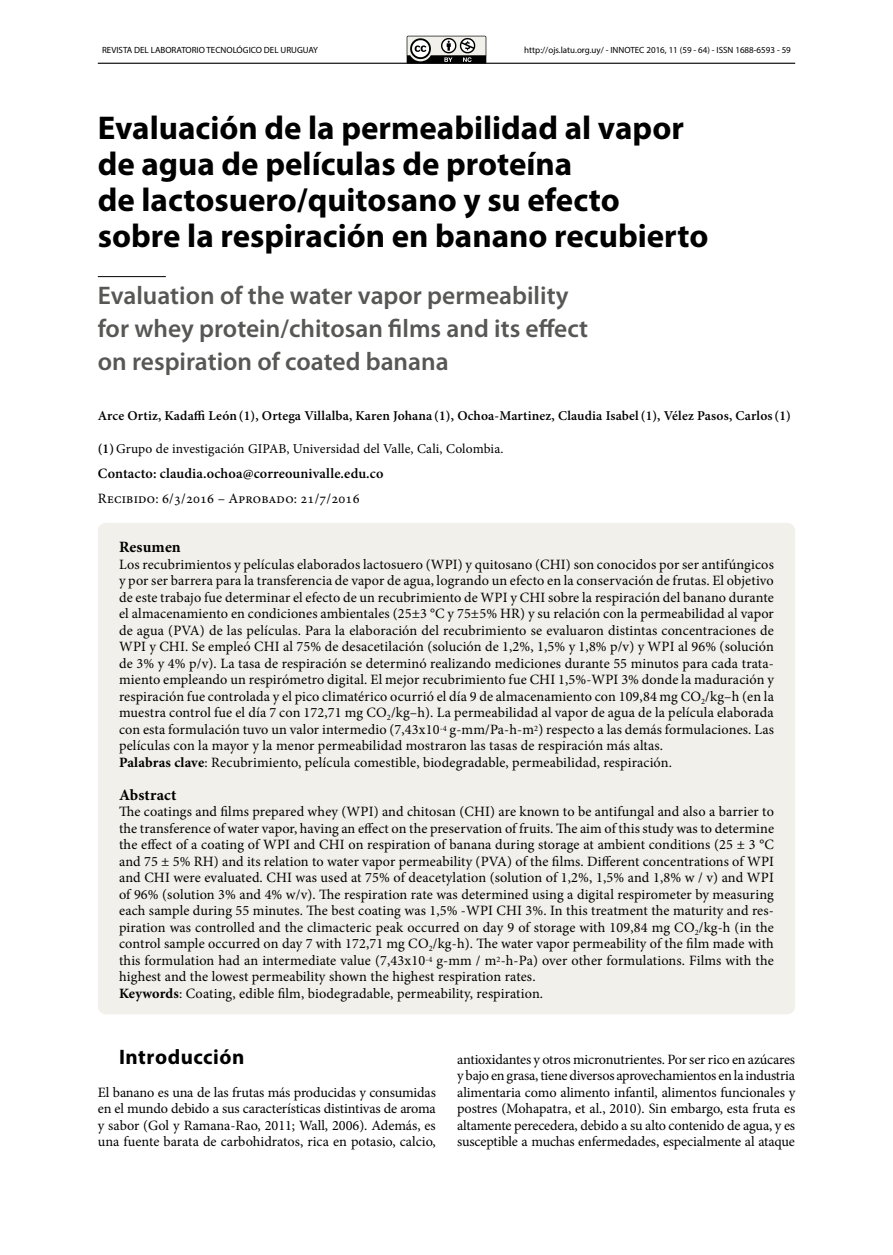
<style>
.page{position:relative;width:893px;height:1255px;background:#fff}
.page>*{position:absolute;margin:0;border:0;box-sizing:border-box;transform-origin:0 0}
.t1{font:700 33px/36px "Myriad Pro";color:#000}
.t2{font:600 25.5px/33px "Myriad Pro";color:#575756}
.t3{font:700 21px "Myriad Pro";letter-spacing:.025em;color:#000}
.t4{font:700 15.75px "Minion Pro";letter-spacing:.01em;color:#000}
.t5{font:14.25px/16.5px "Minion Pro";letter-spacing:.005em;color:#000}
.t6{font:600 14.25px "Minion Pro";letter-spacing:.01em;color:#000}
.t7{font:600 13.5px "Minion Pro";letter-spacing:.01em;color:#000}
.t8{font:13.5px "Minion Pro";letter-spacing:.01em;color:#000}
.t9{font:9px "Myriad Pro";color:#000}
.s1{font-weight:600}
.s2{font-weight:700}
</style>
<div class="page">
<hr style="left:98px;top:63px;width:697px;height:1px;background:#000">
<svg style="left:407px;top:36px;width:79px;height:28px;background:#8d8c8a"></svg>
<hr style="left:98px;top:276px;width:68px;height:1px;background:#000">
<div style="left:98px;top:523px;width:697px;height:491px;background:#f1f0ea;border-radius:9px"></div>
<p class="t9" style="left:102px;top:44px;width:217px">REVISTA DEL LABORATORIO TECNOLÓGICO DEL URUGUAY</p>
<p class="t9" style="left:524px;top:44px;width:268px">http://ojs.latu.org.uy/ - INNOTEC 2016, 11 (59 - 64) - ISSN 1688-6593 - 59</p>
<h1 class="t1" style="left:98px;top:109px;width:612px">Evaluación de la permeabilidad al vapor de agua de películas de proteína<br>de lactosuero/quitosano y su efecto sobre la respiración en banano recubierto</h1>
<h2 class="t2" style="left:98px;top:279px;width:492px">Evaluation of the water vapor permeability for whey protein/chitosan films and its effect on respiration of coated banana</h2>
<p class="t7" style="left:98px;top:406px;width:695px">Arce Ortiz, Kadaffi León (1), Ortega Villalba, Karen Johana (1), Ochoa-Martinez, Claudia Isabel(1), Vélez Pasos, Carlos(1)</p>
<p class="t8" style="left:98px;top:439px;width:407px"><span class="s1">(1)</span> Grupo de investigación GIPAB, Universidad del Valle, Cali, Colombia.</p>
<p class="t6" style="left:98px;top:463px;width:287px">Contacto: claudia.ochoa@correounivalle.edu.co</p>
<p class="t5" style="left:98px;top:490px;width:263px">Recibido: 6/3/2016 – Aprobado: 21/7/2016</p>
<p class="t4" style="left:119px;top:536px;width:63px">Resumen</p>
<p class="t5" style="left:119px;top:556px;width:656px">Los recubrimientos y películas elaborados lactosuero (WPI) y quitosano (CHI) son conocidos por ser antifúngicos y por ser barrera para la transferencia de vapor de agua, logrando un efecto en la conservación de frutas. El objetivo de este trabajo fue determinar el efecto de un recubrimiento de WPI y CHI sobre la respiración del banano durante el almacenamiento en condiciones ambientales (25±3 °C y 75±5% HR) y su relación con la permeabilidad al vapor de agua (PVA) de las películas. Para la elaboración del recubrimiento se evaluaron distintas concentraciones de WPI y CHI. Se empleó CHI al 75% de desacetilación (solución de 1,2%, 1,5% y 1,8% p/v) y WPI al 96% (solución de 3% y 4% p/v). La tasa de respiración se determinó realizando mediciones durante 55 minutos para cada trata&shy;miento empleando un respirómetro digital. El mejor recubrimiento fue CHI 1,5%-WPI 3% donde la maduración y respiración fue controlada y el pico climatérico ocurrió el día 9 de almacenamiento con 109,84 mg CO<sub>2</sub>/kg–h (en la muestra control fue el día 7 con 172,71 mg CO<sub>2</sub>/kg–h). La permeabilidad al vapor de agua de la película elaborada con esta formulación tuvo un valor intermedio (7,43x10<sup>-4</sup> g-mm/Pa-h-m<sup>2</sup>) respecto a las demás formulaciones. Las películas con la mayor y la menor permeabilidad mostraron las tasas de respiración más altas.<br><span class="s2">Palabras clave</span>: Recubrimiento, película comestible, biodegradable, permeabilidad, respiración.</p>
<p class="t4" style="left:119px;top:783px;width:59px">Abstract</p>
<p class="t5" style="left:119px;top:803px;width:656px">The coatings and films prepared whey (WPI) and chitosan (CHI) are known to be antifungal and also a barrier to the transference of water vapor, having an effect on the preservation of fruits. The aim of this study was to determine the effect of a coating of WPI and CHI on respiration of banana during storage at ambient conditions (25 ± 3 °C and 75 ± 5% RH) and its relation to water vapor permeability (PVA) of the films. Different concentrations of WPI and CHI were evaluated. CHI was used at 75% of deacetylation (solution of 1,2%, 1,5% and 1,8% w / v) and WPI of 96% (solution 3% and 4% w/v). The respiration rate was determined using a digital respirometer by measuring each sample during 55 minutes. The best coating was 1,5% -WPI CHI 3%. In this treatment the maturity and res&shy;piration was controlled and the climacteric peak occurred on day 9 of storage with 109,84 mg CO<sub>2</sub>/kg-h (in the control sample occurred on day 7 with 172,71 mg CO<sub>2</sub>/kg-h). The water vapor permeability of the film made with this formulation had an intermediate value (7,43x10<sup>-4</sup> g-mm / m<sup>2</sup>-h-Pa) over other formulations. Films with the highest and the lowest permeability shown the highest respiration rates.<br><span class="s2">Keywords</span>: Coating, edible film, biodegradable, permeability, respiration.</p>
<h3 class="t3" style="left:119px;top:1043px;width:127px">Introducción</h3>
<p class="t5" style="left:98px;top:1084px;width:340px;text-align:justify">El banano es una de las frutas más producidas y consumidas en el mundo debido a sus características distintivas de aroma y sabor (Gol y Ramana-Rao, 2011; Wall, 2006). Además, es una fuente barata de carbohidratos, rica en potasio, calcio,</p>
<p class="t5" style="left:457px;top:1051px;width:340px;text-align:justify">antioxidantes y otros micronutrientes. Por ser rico en azúcares y bajo en grasa, tiene diversos aprovechamientos en la industria alimentaria como alimento infantil, alimentos funcionales y postres (Mohapatra, et al., 2010). Sin embargo, esta fruta es altamente perecedera, debido a su alto contenido de agua, y es susceptible a muchas enfermedades, especialmente al ataque</p>
</div>
